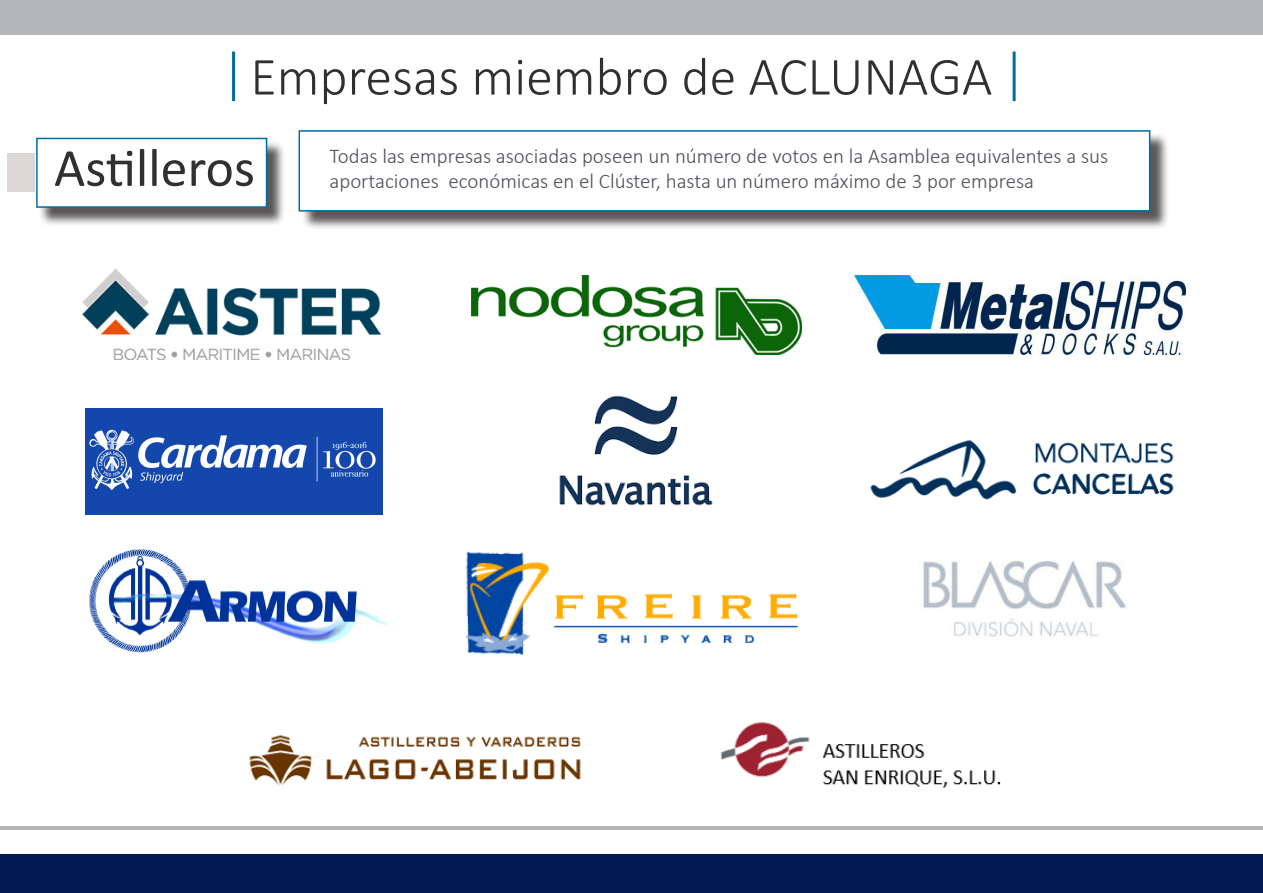
<style>
.page{position:relative;width:1263px;height:893px;background:#fff}
.page>*{position:absolute;margin:0;border:0;box-sizing:border-box;transform-origin:0 0}
.t1{font:300 54px "Calibri";color:#312f30}
.t2{font:54px "Calibri";color:#312f30}
.t3{font:300 21px "Calibri";color:#4d4e56}
</style>
<div class="page">
<div style="left:0;top:0;width:1263px;height:34px;background:#b5b6b8"></div>
<div style="left:85px;top:408px;width:297px;height:107px;background:#1447ac"></div>
<div style="left:38px;top:140px;width:248px;height:86px;background:#231f20;opacity:.75"></div>
<div style="left:36px;top:138px;width:231px;height:70px;background:#fff;border:2px solid #006ea0"></div>
<div style="left:301px;top:132px;width:868px;height:98px;background:#231f20;opacity:.75"></div>
<div style="left:299px;top:130px;width:851px;height:82px;background:#fff;border:2px solid #006ea0"></div>
<img style="left:84px;top:269px;width:297px;height:91px">
<img style="left:923px;top:561px;width:203px;height:76px">
<img style="left:720px;top:722px;width:281px;height:66px">
<img style="left:89px;top:428px;width:294px;height:63px">
<img style="left:466px;top:551px;width:331px;height:103px">
<img style="left:249px;top:735px;width:332px;height:51px">
<img style="left:89px;top:550px;width:299px;height:102px">
<img style="left:854px;top:275px;width:331px;height:80px">
<img style="left:870px;top:440px;width:304px;height:60px">
<img style="left:559px;top:395px;width:154px;height:111px">
<img style="left:472px;top:275px;width:329px;height:80px">
<div style="left:7px;top:154px;width:28px;height:38px;background:#dcd8d7"></div>
<svg style="left:1012px;top:51px;width:4px;height:50px"></svg>
<hr style="left:232px;top:51px;width:3px;height:50px;background:#006ea0">
<hr style="left:0;top:826px;width:1263px;height:3px;background:#b5b6b8">
<div style="left:0;top:855px;width:1263px;height:38px;background:#031853"></div>
<h1 class="t1" style="left:250px;top:43px;width:743px">Empresas miembro de ACLUNAGA</h1>
<h1 class="t2" style="left:54px;top:130px;width:203px">Astilleros</h1>
<p class="t3" style="left:330px;top:143px;width:780px">Todas las empresas asociadas poseen un número de votos en la Asamblea equivalentes a sus</p>
<p class="t3" style="left:330px;top:168px;width:706px">aportaciones económicas en el Clúster, hasta un número máximo de 3 por empresa</p>
</div>
